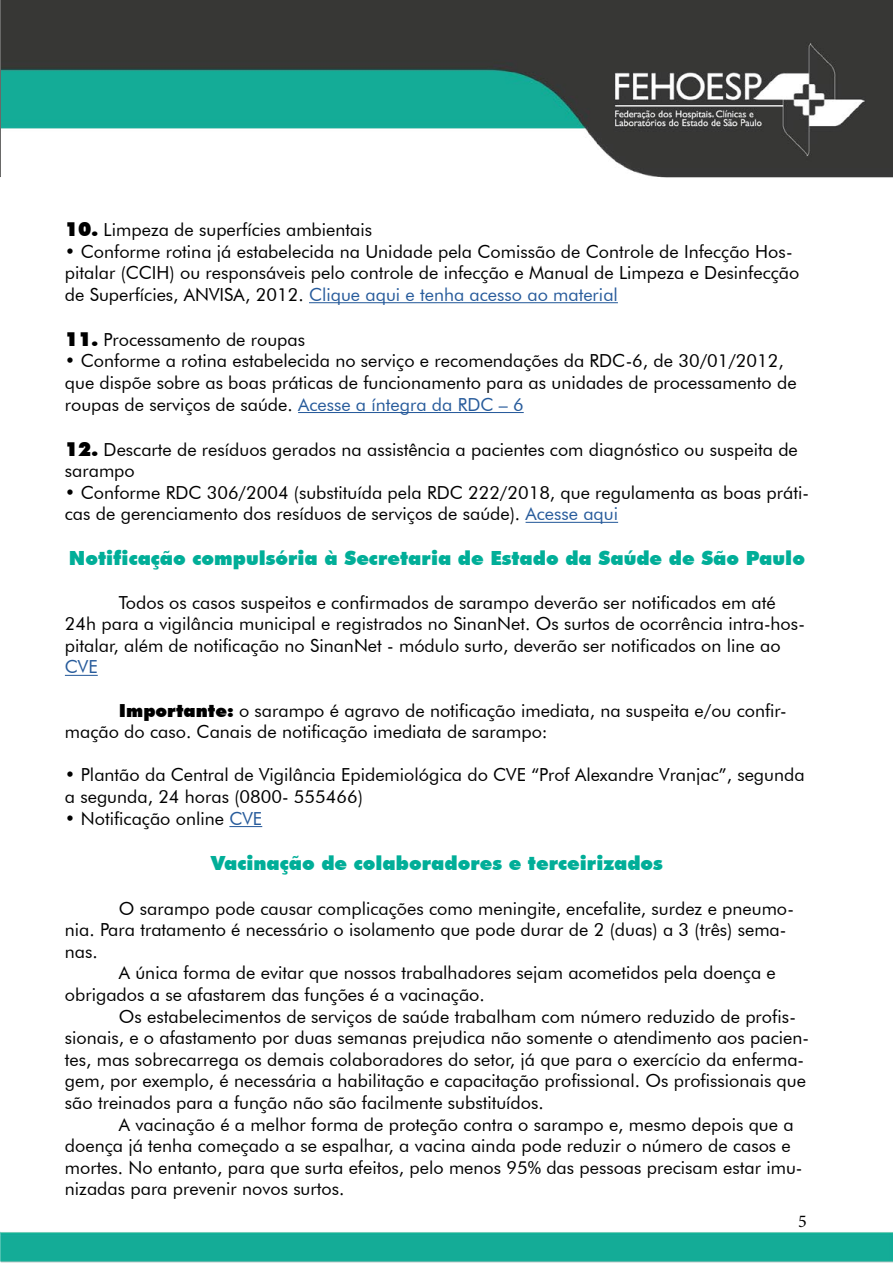
<style>
.page{position:relative;width:893px;height:1263px;background:#fff}
.page>*{position:absolute;margin:0;border:0;box-sizing:border-box;transform-origin:0 0}
.t1{font:900 19.5px "Futura BT";color:#01ae98}
.t2{font:18px/21.6px "Futura BT";color:#000}
.t3{font:18px "Futura BT";color:#275b9b}
.t4{font:18px "Minion Pro";color:#000}
.s1{font-weight:900;font-size:19.5px}
.s2{color:#275b9b}
.s3{font-weight:900}
</style>
<div class="page">
<img style="left:0;top:0;width:893px;height:1263px">
<hr style="left:309px;top:302px;width:309px;height:1px;background:#275b9b">
<hr style="left:298px;top:412px;width:226px;height:1px;background:#275b9b">
<hr style="left:526px;top:522px;width:92px;height:1px;background:#275b9b">
<hr style="left:65px;top:675px;width:33px;height:1px;background:#275b9b">
<hr style="left:229px;top:826px;width:33px;height:1px;background:#275b9b">
<p class="t2" style="left:65px;top:219px;width:309px"><span class="s1">10.</span> Limpeza de superfícies ambientais</p>
<p class="t2" style="left:65px;top:240px;width:736px">• Conforme rotina já estabelecida na Unidade pela Comissão de Controle de Infecção Hos&shy;pitalar (CCIH) ou responsáveis pelo controle de infecção e Manual de Limpeza e Desinfecção de Superfícies, ANVISA, 2012. <span class="s2">Clique aqui e tenha acesso ao material</span></p>
<p class="t2" style="left:65px;top:328px;width:242px"><span class="s1">11.</span> Processamento de roupas</p>
<p class="t2" style="left:65px;top:350px;width:733px">• Conforme a rotina estabelecida no serviço e recomendações da RDC-6, de 30/01/2012, que dispõe sobre as boas práticas de funcionamento para as unidades de processamento de roupas de serviços de saúde. <span class="s2">Acesse a íntegra da RDC – 6</span></p>
<p class="t2" style="left:65px;top:438px;width:734px"><span class="s1">12.</span> Descarte de resíduos gerados na assistência a pacientes com diagnóstico ou suspeita de sarampo</p>
<p class="t2" style="left:65px;top:481px;width:746px">• Conforme RDC 306/2004 (substituída pela RDC 222/2018, que regulamenta as boas práti&shy;cas de gerenciamento dos resíduos de serviços de saúde). <span class="s2">Acesse aqui</span></p>
<p class="t1" style="left:69px;top:547px;width:737px">Notificação compulsória à Secretaria de Estado da Saúde de São Paulo</p>
<p class="t2" style="left:65px;top:591px;width:742px;text-indent:54px">Todos os casos suspeitos e confirmados de sarampo deverão ser notificados em até<br>24h para a vigilância municipal e registrados no SinanNet. Os surtos de ocorrência intra-hos&shy;pitalar, além de notificação no SinanNet - módulo surto, deverão ser notificados on line ao</p>
<p class="t3" style="left:65px;top:656px;width:34px">CVE</p>
<p class="t2" style="left:65px;top:699px;width:723px;text-indent:54px"><span class="s3">Importante:</span> o sarampo é agravo de notificação imediata, na suspeita e/ou confir&shy;mação do caso. Canais de notificação imediata de sarampo:</p>
<p class="t2" style="left:65px;top:764px;width:741px">• Plantão da Central de Vigilância Epidemiológica do CVE “Prof Alexandre Vranjac”, segunda a segunda, 24 horas (0800- 555466)</p>
<p class="t2" style="left:65px;top:807px;width:199px">• Notificação online <span class="s2">CVE</span></p>
<p class="t1" style="left:211px;top:851px;width:453px">Vacinação de colaboradores e terceirizados</p>
<p class="t2" style="left:65px;top:897px;width:731px;text-indent:54px">O sarampo pode causar complicações como meningite, encefalite, surdez e pneumo&shy;nia. Para tratamento é necessário o isolamento que pode durar de 2 (duas) a 3 (três) sema&shy;nas.</p>
<p class="t2" style="left:65px;top:962px;width:712px;text-indent:54px">A única forma de evitar que nossos trabalhadores sejam acometidos pela doença e obrigados a se afastarem das funções é a vacinação.</p>
<p class="t2" style="left:65px;top:1005px;width:746px;text-indent:54px">Os estabelecimentos de serviços de saúde trabalham com número reduzido de profis&shy;sionais, e o afastamento por duas semanas prejudica não somente o atendimento aos pacien&shy;tes, mas sobrecarrega os demais colaboradores do setor, já que para o exercício da enferma&shy;gem, por exemplo, é necessária a habilitação e capacitação profissional. Os profissionais que são treinados para a função não são facilmente substituídos.</p>
<p class="t2" style="left:65px;top:1113px;width:739px;text-indent:54px">A vacinação é a melhor forma de proteção contra o sarampo e, mesmo depois que a doença já tenha começado a se espalhar, a vacina ainda pode reduzir o número de casos e mortes. No entanto, para que surta efeitos, pelo menos 95% das pessoas precisam estar imu&shy;nizadas para prevenir novos surtos.</p>
<p class="t4" style="left:798px;top:1209px;width:10px">5</p>
</div>
